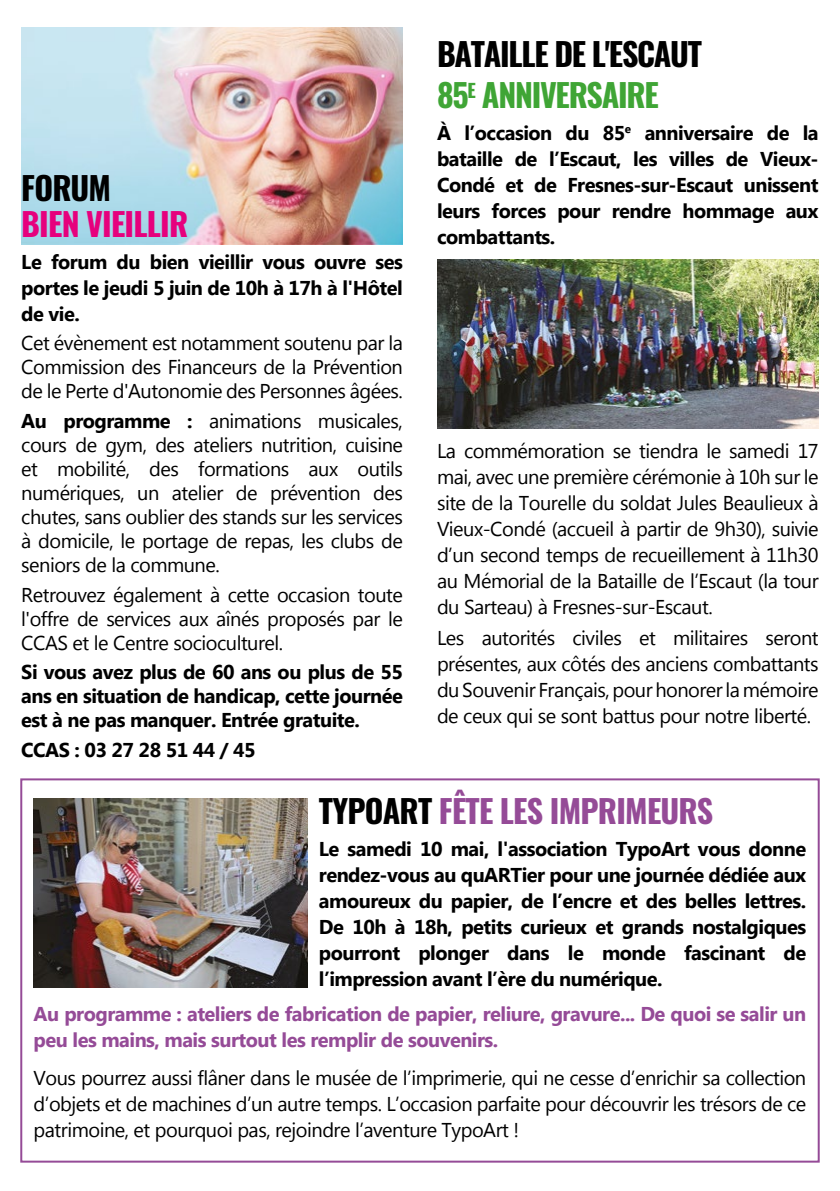
<style>
.page{position:relative;width:840px;height:1191px;background:#fff}
.page>*{position:absolute;margin:0;border:0;box-sizing:border-box;transform-origin:0 0}
.t1{font:700 32px "Oswald";letter-spacing:-.025em;color:#954b97}
.t2{font:700 32px "Oswald";letter-spacing:-.04em;color:#000}
.t3{font:700 32px "Oswald";letter-spacing:-.04em;color:#3fa535}
.t4{font:700 32px "Oswald";letter-spacing:-.025em;color:#e6007d}
.t5{font:20px/26px "Microsoft New Tai Lue";letter-spacing:-.025em;color:#000;text-align:justify}
.t6{font:700 20px/26px "Microsoft New Tai Lue";letter-spacing:-.025em;color:#000;text-align:justify}
.t7{font:700 20px/26px "Microsoft New Tai Lue";letter-spacing:-.025em;color:#954b97}
.s1{font-weight:700}
.s2{color:#000}
</style>
<div class="page">
<div style="left:20px;top:778px;width:799px;height:384px;border:2px solid #954b97"></div>
<img style="left:34px;top:798px;width:273px;height:189px">
<img style="left:21px;top:28px;width:382px;height:217px">
<img style="left:437px;top:259px;width:381px;height:169px">
<p class="t2" style="left:21px;top:171px;width:91px">FORUM</p>
<p class="t4" style="left:21px;top:207px;width:168px">BIEN VIEILLIR</p>
<p class="t6" style="left:21px;top:250px;width:383px">Le forum du bien vieillir vous ouvre ses portes le jeudi 5 juin de 10h à 17h à l'Hôtel de vie.</p>
<p class="t5" style="left:21px;top:333px;width:383px;line-height:24px">Cet évènement est notamment soutenu par la Commission des Financeurs de la Prévention de le Perte d'Autonomie des Personnes âgées.</p>
<p class="t5" style="left:21px;top:410px;width:383px;line-height:24px"><span class="s1">Au programme :</span> animations musicales, cours de gym, des ateliers nutrition, cuisine et mobilité, des formations aux outils numériques, un atelier de prévention des chutes, sans oublier des stands sur les services à domicile, le portage de repas, les clubs de seniors de la commune.</p>
<p class="t5" style="left:21px;top:584px;width:383px;line-height:24px">Retrouvez également à cette occasion toute l'offre de services aux aînés proposés par le CCAS et le Centre socioculturel.</p>
<p class="t6" style="left:21px;top:662px;width:383px;line-height:24px">Si vous avez plus de 60 ans ou plus de 55 ans en situation de handicap, cette journée est à ne pas manquer. Entrée gratuite.</p>
<p class="t6" style="left:21px;top:738px;width:236px">CCAS : 03 27 28 51 44 / 45</p>
<p class="t2" style="left:437px;top:37px;width:266px">BATAILLE DE L'ESCAUT</p>
<p class="t3" style="left:437px;top:78px;width:223px">85<sup>E</sup> ANNIVERSAIRE</p>
<p class="t6" style="left:437px;top:121px;width:383px">À l’occasion du 85<sup>e</sup> anniversaire de la bataille de l’Escaut, les villes de Vieux-Condé et de Fresnes-sur-Escaut unissent leurs forces pour rendre hommage aux combattants.</p>
<p class="t5" style="left:437px;top:439px;width:383px">La commémoration se tiendra le samedi 17 mai, avec une première cérémonie à 10h sur le site de la Tourelle du soldat Jules Beaulieux à Vieux-Condé (accueil à partir de 9h30), suivie d’un second temps de recueillement à 11h30 au Mémorial de la Bataille de l’Escaut (la tour du Sarteau) à Fresnes-sur-Escaut.</p>
<p class="t5" style="left:437px;top:627px;width:383px">Les autorités civiles et militaires seront présentes, aux côtés des anciens combattants du Souvenir Français, pour honorer la mémoire de ceux qui se sont battus pour notre liberté.</p>
<p class="t1" style="left:319px;top:794px;width:396px"><span class="s2">TYPOART</span> FÊTE LES IMPRIMEURS</p>
<p class="t6" style="left:319px;top:837px;width:488px">Le samedi 10 mai, l'association TypoArt vous donne rendez-vous au quARTier pour une journée dédiée aux amoureux du papier, de l’encre et des belles lettres.<br>De 10h à 18h, petits curieux et grands nostalgiques pourront plonger dans le monde fascinant de l’impression avant l’ère du numérique.</p>
<p class="t7" style="left:34px;top:1003px;width:773px">Au programme : ateliers de fabrication de papier, reliure, gravure... De quoi se salir un peu les mains, mais surtout les remplir de souvenirs.</p>
<p class="t5" style="left:34px;top:1066px;width:773px">Vous pourrez aussi flâner dans le musée de l’imprimerie, qui ne cesse d’enrichir sa collection d’objets et de machines d’un autre temps. L’occasion parfaite pour découvrir les trésors de ce patrimoine, et pourquoi pas, rejoindre l’aventure TypoArt !</p>
</div>
